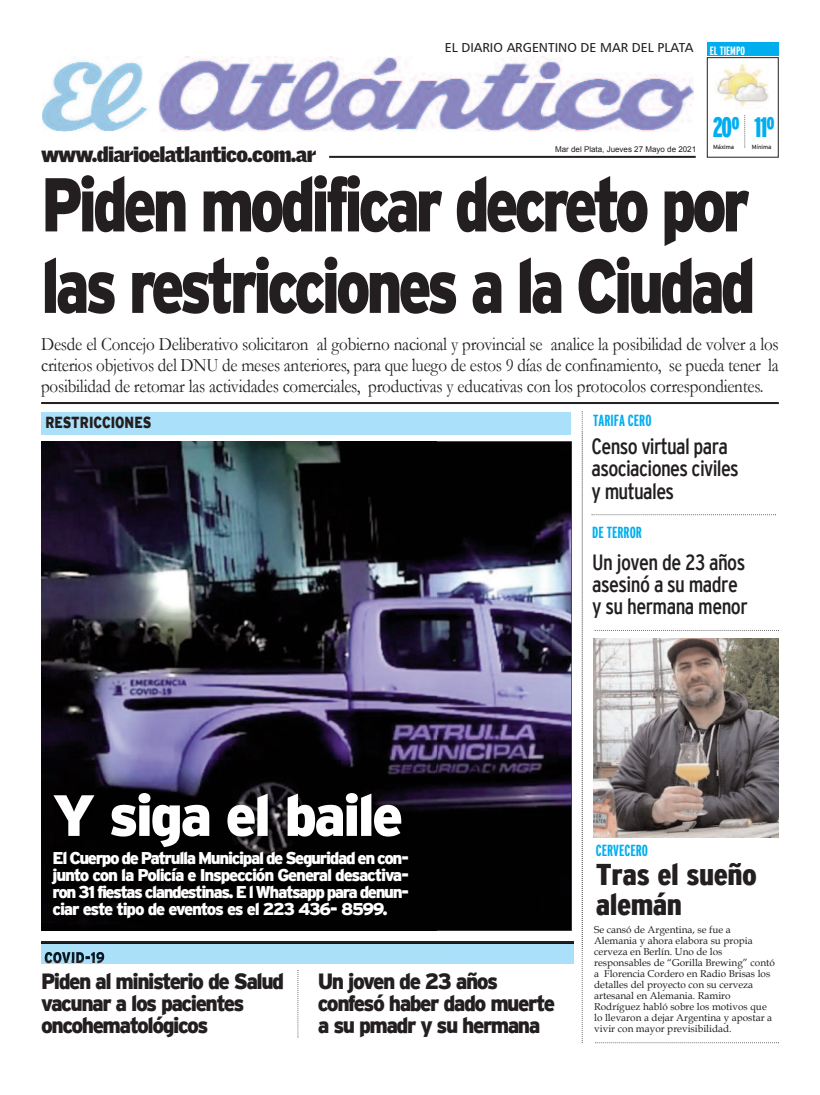
<style>
.page{position:relative;width:820px;height:1095px;background:#fff}
.page>*{position:absolute;margin:0;border:0;box-sizing:border-box;transform-origin:0 0}
.t1{font:900 76px/81.4px "Interstate";letter-spacing:-.07em;color:#231f20;scale:.81 1}
.t2{font:900 58px "Interstate";letter-spacing:-.05em;color:#fff}
.t3{font:900 condensed 30px/30px "Interstate";letter-spacing:-.015em;color:#231f20;scale:1.07 1}
.t4{font:900 extra-condensed 28px "Interstate";color:#00aeef}
.t5{font:900 22px/22px "Interstate";letter-spacing:-.07em;color:#231f20;scale:.95 1}
.t6{font:condensed 22px/22px "Interstate";letter-spacing:-.03em;color:#231f20}
.t7{font:900 21px "Griffith Gothic";letter-spacing:-.03em;color:#231f20}
.t8{font:19px/21px "Garamond";letter-spacing:-.015em;color:#231f20;text-align:justify;scale:.9 1}
.t9{font:900 17px/17px "Interstate";letter-spacing:-.085em;color:#fff;text-align:justify}
.t10{font:700 extra-condensed 16px "Interstate";color:#00aeef}
.t11{font:900 16px "Interstate";color:#231f20;scale:.8 1}
.t12{font:13px "Humanist 777 BT Roman B";color:#231f20}
.t13{font:700 extra-condensed 12px "Interstate";color:#fff}
.t14{font:10px/11px "Book Antiqua";color:#231f20}
.t15{font:8px "Arial";color:#231f20}
.t16{font:6px "Interstate";letter-spacing:-.005em;color:#231f20}
</style>
<div class="page">
<div style="left:41px;top:942px;width:532px;height:21px;background:#aae0f9"></div>
<svg style="left:581px;top:411px;width:1px;height:630px"></svg>
<hr style="left:41px;top:402px;width:737px;height:2px;background:#231f20">
<div style="left:41px;top:411px;width:529px;height:23px;background:#aae0f9"></div>
<svg style="left:591px;top:514px;width:184px;height:1px"></svg>
<img style="left:593px;top:638px;width:185px;height:199px">
<img style="left:41px;top:430px;width:542px;height:518px">
<img style="left:436px;top:941px;width:137px;height:7px">
<img style="left:436px;top:442px;width:135px;height:487px">
<img style="left:41px;top:442px;width:395px;height:403px">
<img style="left:581px;top:430px;width:1px;height:30px">
<img style="left:41px;top:430px;width:529px;height:4px">
<svg style="left:297px;top:970px;width:1px;height:67px"></svg>
<img style="left:42px;top:56px;width:651px;height:75px">
<hr style="left:329px;top:156px;width:366px;height:2px;background:#231f20">
<div style="left:706px;top:57px;width:72px;height:100px;border:1px solid #231f20"></div>
<div style="left:706px;top:43px;width:72px;height:13px;background:#00aeef"></div>
<svg style="left:744px;top:115px;width:1px;height:32px"></svg>
<img style="left:716px;top:64px;width:53px;height:43px">
<img style="left:45px;top:952px;width:59px;height:7px">
<img style="left:41px;top:845px;width:395px;height:103px">
<p class="t12" style="left:444px;top:40px;width:250px">EL DIARIO ARGENTINO DE MAR DEL PLATA</p>
<p class="t13" style="left:709px;top:44px;width:37px">EL TIEMPO</p>
<h3 class="t4" style="left:712px;top:111px;width:64px">20º 11º</h3>
<p class="t7" style="left:41px;top:143px;width:276px">www.diarioelatlantico.com.ar</p>
<p class="t16" style="left:712px;top:143px;width:23px">Máxima</p>
<p class="t16" style="left:751px;top:143px;width:21px">Mínima</p>
<p class="t15" style="left:555px;top:145px;width:142px">Mar del Plata, Jueves 27 Mayo de 2021</p>
<h1 class="t1" style="left:41px;top:163px;width:883px">Piden modificar decreto por las restricciones a la Ciudad</h1>
<p class="t8" style="left:41px;top:334px;width:820px">Desde el Concejo Deliberativo solicitaron al gobierno nacional y provincial se analice la posibilidad de volver a los criterios objetivos del DNU de meses anteriores, para que luego de estos 9 días de confinamiento, se pueda tener la posibilidad de retomar las actividades comerciales, productivas y educativas con los protocolos correspondientes.</p>
<p class="t11" style="left:45px;top:413px;width:134px">RESTRICCIONES</p>
<p class="t10" style="left:593px;top:411px;width:60px">TARIFA CERO</p>
<p class="t6" style="left:591px;top:435px;width:149px">Censo virtual para asociaciones civiles y mutuales</p>
<p class="t10" style="left:592px;top:523px;width:51px">dE TERROR</p>
<p class="t6" style="left:592px;top:550px;width:157px">Un joven de 23 años asesinó a su madre y su hermana menor</p>
<h2 class="t2" style="left:52px;top:782px;width:352px">Y siga el baile</h2>
<p class="t9" style="left:52px;top:849px;width:358px">El Cuerpo de Patrulla Municipal de Seguridad en con&shy;junto con la Policía e Inspección General desactiva&shy;ron 31 fiestas clandestinas. E l Whatsapp para denun&shy;ciar este tipo de eventos es el 223 436- 8599.</p>
<p class="t11" style="left:44px;top:948px;width:77px">COVID-19</p>
<p class="t5" style="left:41px;top:969px;width:257px">Piden al ministerio de Salud vacunar a los pacientes oncohematológicos</p>
<p class="t5" style="left:318px;top:969px;width:251px">Un joven de 23 años confesó haber dado muerte a su pmadr y su hermana</p>
<p class="t10" style="left:595px;top:841px;width:54px">CERVECERO</p>
<h3 class="t3" style="left:595px;top:859px;width:152px">Tras el sueño alemán</h3>
<p class="t14" style="left:594px;top:924px;width:182px">Se cansó de Argentina, se fue a Alemania y ahora elabora su propia cerveza en Berlín. Uno de los responsables de “Gorilla Brewing” contó a Florencia Cordero en Radio Brisas los detalles del proyecto con su cerveza artesanal en Alemania. Ramiro Rodríguez habló sobre los motivos que lo llevaron a dejar Argentina y apostar a vivir con mayor previsibilidad.</p>
</div>
